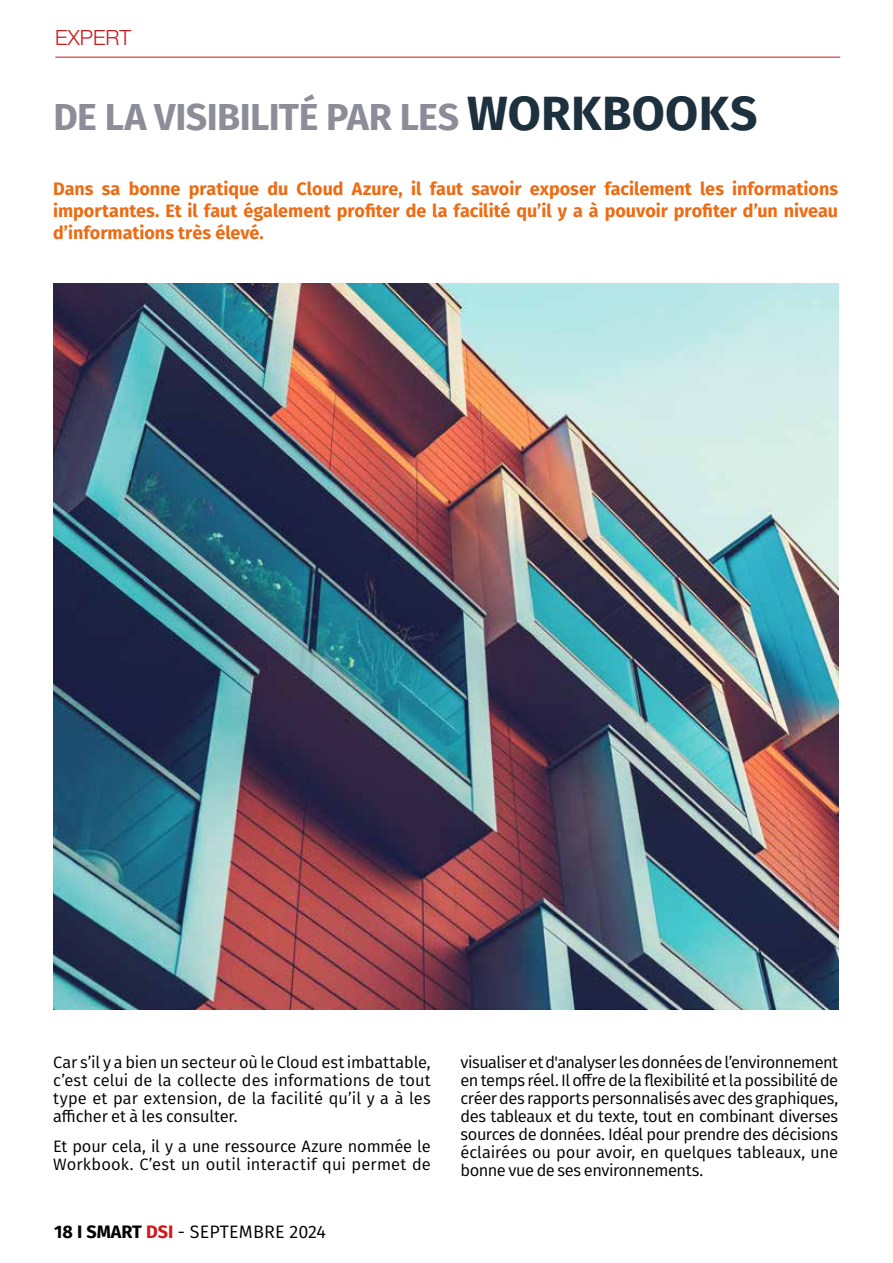
<style>
.page{position:relative;width:893px;height:1263px;background:#fff}
.page>*{position:absolute;margin:0;border:0;box-sizing:border-box;transform-origin:0 0}
.t1{font:700 37.5px "Fira Sans";letter-spacing:-.015em;color:#8d8d99}
.t2{font:300 21px "Helvetica Neue LT Std";color:#cd1719}
.t3{font:700 18px/21.6px "Fira Sans";color:#ed6b13;text-align:justify}
.t4{font:18px "Fira Sans";letter-spacing:.01em;color:#000}
.t5{font:16.5px/18px "Fira Sans";letter-spacing:-.005em;color:#000;text-align:justify}
.s1{font-size:48px;color:#1d303d}
.s2{font-weight:700}
.s3{font-weight:700;color:#cd1719}
</style>
<div class="page">
<hr style="left:55px;top:57px;width:785px;height:1px;background:#cd1719">
<img style="left:53px;top:284px;width:785px;height:726px">
<p class="t2" style="left:55px;top:24px;width:77px">EXPERT</p>
<h1 class="t1" style="left:53px;top:85px;width:706px">DE LA VISIBILITÉ PAR LES <span class="s1">WORKBOOKS</span></h1>
<p class="t3" style="left:53px;top:177px;width:786px">Dans sa bonne pratique du Cloud Azure, il faut savoir exposer facilement les informations importantes. Et il faut également profiter de la facilité qu’il y a à pouvoir profiter d’un niveau d’informations très élevé.</p>
<p class="t5" style="left:53px;top:1053px;width:379px">Car s’il y a bien un secteur où le Cloud est imbattable, c’est celui de la collecte des informations de tout type et par extension, de la facilité qu’il y a à les afficher et à les consulter.</p>
<p class="t5" style="left:53px;top:1137px;width:379px">Et pour cela, il y a une ressource Azure nommée le<br>Workbook. C’est un outil interactif qui permet de</p>
<p class="t4" style="left:54px;top:1218px;width:274px"><span class="s2">18 I SMART</span> <span class="s3">DSI</span> - SEPTEMBRE 2024</p>
<p class="t5" style="left:460px;top:1053px;width:379px">visualiser et d'analyser les données de l’environnement en temps réel. Il offre de la flexibilité et la possibilité de créer des rapports personnalisés avec des graphiques, des tableaux et du texte, tout en combinant diverses sources de données. Idéal pour prendre des décisions éclairées ou pour avoir, en quelques tableaux, une bonne vue de ses environnements.</p>
</div>
